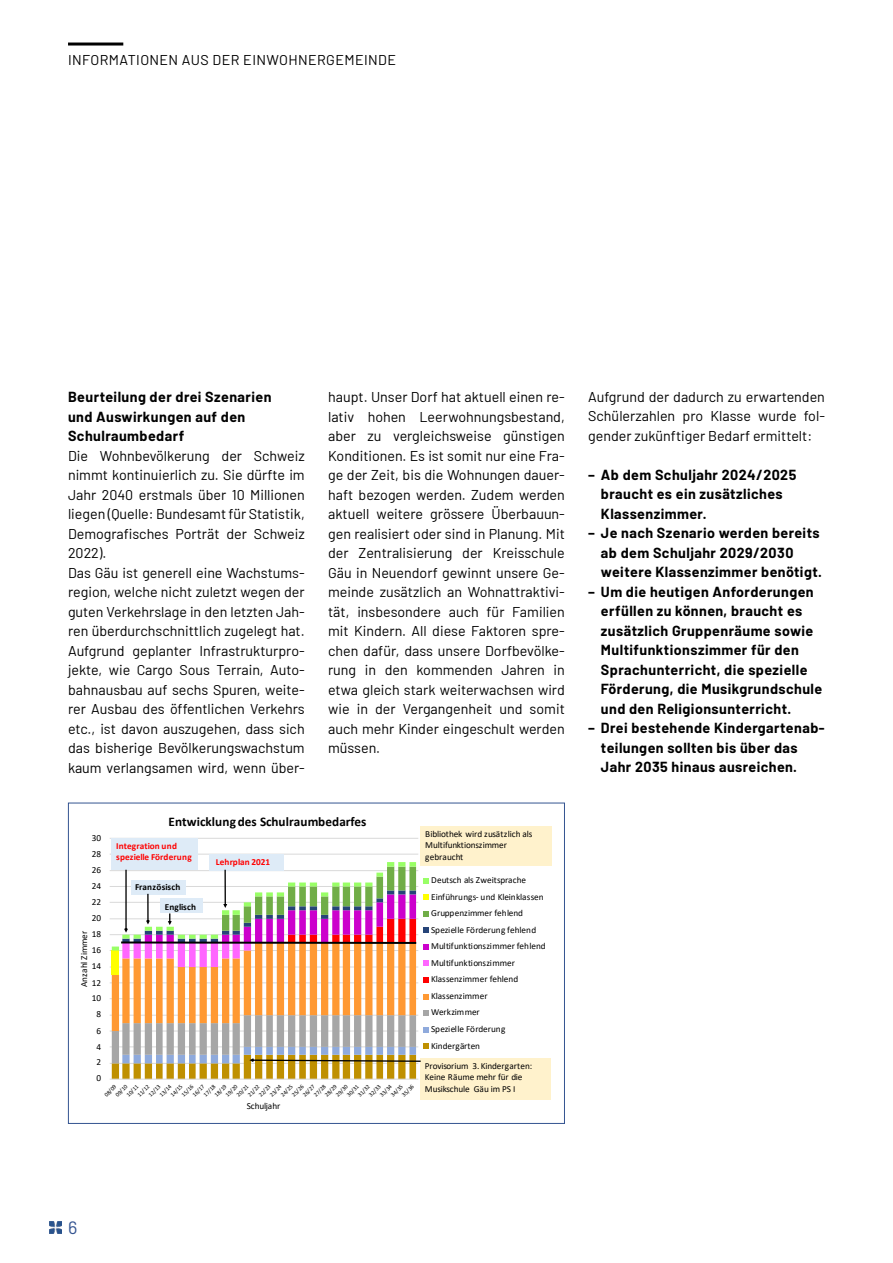
<style>
.page{position:relative;width:893px;height:1263px;background:#fff}
.page>*{position:absolute;margin:0;border:0;box-sizing:border-box;transform-origin:0 0}
.t1{font:18px "Barlow";color:#345491}
.t2{font:14.25px/19.5px "Barlow";color:#000;text-align:justify}
.t3{font:700 14.25px/19.5px "Barlow";letter-spacing:.03em;color:#000}
.t4{font:14.25px "Barlow";letter-spacing:.03em;color:#000}
.t5{font:700 13.2px "Calibri";letter-spacing:.005em;color:#000}
.t6{font:9.3px/16.5px "Calibri";letter-spacing:-.015em;color:#000}
.t7{font:700 9.3px/11.2px "Calibri";letter-spacing:.005em;color:#f00}
.t8{font:700 9.3px/19.2px "Calibri";letter-spacing:.01em;color:#000}
.t9{font:6px "Calibri";color:#000}
</style>
<div class="page">
<svg style="left:49px;top:1221px;width:13px;height:13px"></svg>
<hr style="left:110px;top:1063px;width:308px;height:1px;background:#d9d9d9">
<hr style="left:110px;top:1046px;width:308px;height:1px;background:#d9d9d9">
<hr style="left:110px;top:1031px;width:308px;height:1px;background:#d9d9d9">
<hr style="left:110px;top:1015px;width:308px;height:1px;background:#d9d9d9">
<hr style="left:110px;top:998px;width:308px;height:1px;background:#d9d9d9">
<hr style="left:110px;top:982px;width:308px;height:1px;background:#d9d9d9">
<hr style="left:110px;top:967px;width:308px;height:1px;background:#d9d9d9">
<hr style="left:110px;top:950px;width:308px;height:1px;background:#d9d9d9">
<hr style="left:110px;top:934px;width:308px;height:1px;background:#d9d9d9">
<hr style="left:110px;top:918px;width:308px;height:1px;background:#d9d9d9">
<hr style="left:110px;top:902px;width:308px;height:1px;background:#d9d9d9">
<hr style="left:110px;top:886px;width:308px;height:1px;background:#d9d9d9">
<hr style="left:110px;top:870px;width:308px;height:1px;background:#d9d9d9">
<hr style="left:110px;top:854px;width:308px;height:1px;background:#d9d9d9">
<hr style="left:110px;top:838px;width:308px;height:1px;background:#d9d9d9">
<hr style="left:110px;top:1079px;width:308px;height:1px;background:#d9d9d9">
<div style="left:420px;top:1058px;width:131px;height:41px;background:#fff2cc"></div>
<div style="left:209px;top:854px;width:75px;height:16px;background:#deebf7"></div>
<div style="left:421px;top:826px;width:131px;height:39px;background:#fff2cc"></div>
<div style="left:111px;top:838px;width:87px;height:32px;background:#deebf7"></div>
<svg style="left:112px;top:862px;width:317px;height:217px"></svg>
<div style="left:68px;top:803px;width:497px;height:321px;border:1px solid #345491"></div>
<hr style="left:68px;top:43px;width:55px;height:3px;background:#000">
<p class="t4" style="left:68px;top:50px;width:329px">INFORMATIONEN AUS DER EINWOHNERGEMEINDE</p>
<p class="t3" style="left:68px;top:386px;width:205px">Beurteilung der drei Szenarien und Auswirkungen auf den<br>Schulraumbedarf</p>
<p class="t2" style="left:68px;top:445px;width:238px;text-align:left">Die Wohnbevölkerung der Schweiz nimmt kontinuierlich zu. Sie dürfte im Jahr 2040 erstmals über 10 Millionen liegen (Quelle: Bundesamt für Statistik, Demografisches Porträt der Schweiz 2022).<br>Das Gäu ist generell eine Wachstums&shy;region, welche nicht zuletzt wegen der guten Verkehrslage in den letzten Jah&shy;ren überdurchschnittlich zugelegt hat.<br>Aufgrund geplanter Infrastrukturpro&shy;jekte, wie Cargo Sous Terrain, Auto&shy;bahnausbau auf sechs Spuren, weite&shy;rer Ausbau des öffentlichen Verkehrs etc., ist davon auszugehen, dass sich das bisherige Bevölkerungswachstum kaum verlangsamen wird, wenn über-</p>
<p class="t2" style="left:328px;top:386px;width:238px">haupt. Unser Dorf hat aktuell einen re&shy;lativ hohen Leerwohnungsbestand, aber zu vergleichsweise günstigen Konditionen. Es ist somit nur eine Fra&shy;ge der Zeit, bis die Wohnungen dauer&shy;haft bezogen werden. Zudem werden aktuell weitere grössere Überbauun&shy;gen realisiert oder sind in Planung. Mit der Zentralisierung der Kreisschule Gäu in Neuendorf gewinnt unsere Ge&shy;meinde zusätzlich an Wohnattraktivi&shy;tät, insbesondere auch für Familien mit Kindern. All diese Faktoren spre&shy;chen dafür, dass unsere Dorfbevölke&shy;rung in den kommenden Jahren in etwa gleich stark weiterwachsen wird wie in der Vergangenheit und somit auch mehr Kinder eingeschult werden müssen.</p>
<p class="t2" style="left:588px;top:386px;width:238px">Aufgrund der dadurch zu erwartenden Schülerzahlen pro Klasse wurde fol&shy;gender zukünftiger Bedarf ermittelt:</p>
<p class="t3" style="left:601px;top:464px;width:197px;text-indent:-13px">– Ab dem Schuljahr 2024/2025 braucht es ein zusätzliches<br>Klassenzimmer.</p>
<p class="t3" style="left:601px;top:522px;width:223px;text-indent:-13px">– Je nach Szenario werden bereits ab dem Schuljahr 2029/2030 weitere Klassenzimmer benötigt.</p>
<p class="t3" style="left:601px;top:581px;width:223px;text-indent:-13px">– Um die heutigen Anforderungen erfüllen zu können, braucht es zusätzlich Gruppenräume sowie<br>Multifunktionszimmer für den<br>Sprachunterricht, die spezielle<br>Förderung, die Musikgrundschule und den Religionsunterricht.</p>
<p class="t3" style="left:601px;top:717px;width:225px;text-indent:-13px">– Drei bestehende Kindergartenab&shy;teilungen sollten bis über das<br>Jahr 2035 hinaus ausreichen.</p>
<p class="t6" style="left:92px;top:829px;width:11px">30</p>
<p class="t6" style="left:92px;top:845px;width:11px">28</p>
<p class="t6" style="left:92px;top:861px;width:11px">26</p>
<p class="t6" style="left:92px;top:877px;width:11px">24</p>
<p class="t6" style="left:92px;top:893px;width:11px">22</p>
<p class="t6" style="left:92px;top:909px;width:11px">20</p>
<p class="t6" style="left:76px;top:987px;width:58px;rotate:-90deg">Anzahl Zimmer</p>
<p class="t6" style="left:92px;top:926px;width:11px">18</p>
<p class="t6" style="left:92px;top:941px;width:11px">16</p>
<p class="t6" style="left:92px;top:957px;width:11px">14</p>
<p class="t6" style="left:92px;top:974px;width:11px">12</p>
<p class="t6" style="left:92px;top:990px;width:11px">10</p>
<p class="t6" style="left:96px;top:1005px;width:6px">8</p>
<p class="t6" style="left:96px;top:1022px;width:6px">6</p>
<p class="t6" style="left:96px;top:1038px;width:6px">4</p>
<p class="t6" style="left:96px;top:1054px;width:6px">2</p>
<p class="t6" style="left:96px;top:1070px;width:6px">0</p>
<p class="t5" style="left:168px;top:813px;width:199px">Entwicklung des Schulraumbedarfes</p>
<p class="t7" style="left:116px;top:840px;width:77px">Integration und spezielle Förderung</p>
<p class="t8" style="left:165px;top:878px;width:33px;text-indent:-29px">Französisch<br>Englisch</p>
<p class="t7" style="left:216px;top:856px;width:56px">Lehrplan 2021</p>
<p class="t9" style="left:102px;top:1093px;width:16px;rotate:-45deg">08/09</p>
<p class="t9" style="left:113px;top:1093px;width:16px;rotate:-45deg">09/10</p>
<p class="t9" style="left:124px;top:1093px;width:16px;rotate:-45deg">10/11</p>
<p class="t9" style="left:135px;top:1093px;width:16px;rotate:-45deg">11/12</p>
<p class="t9" style="left:146px;top:1093px;width:16px;rotate:-45deg">12/13</p>
<p class="t9" style="left:157px;top:1093px;width:16px;rotate:-45deg">13/14</p>
<p class="t9" style="left:168px;top:1093px;width:16px;rotate:-45deg">14/15</p>
<p class="t9" style="left:180px;top:1093px;width:16px;rotate:-45deg">15/16</p>
<p class="t9" style="left:191px;top:1093px;width:16px;rotate:-45deg">16/17</p>
<p class="t9" style="left:202px;top:1093px;width:16px;rotate:-45deg">17/18</p>
<p class="t9" style="left:213px;top:1093px;width:16px;rotate:-45deg">18/19</p>
<p class="t9" style="left:224px;top:1093px;width:16px;rotate:-45deg">19/20</p>
<p class="t9" style="left:235px;top:1093px;width:16px;rotate:-45deg">20/21</p>
<p class="t9" style="left:246px;top:1093px;width:16px;rotate:-45deg">21/22</p>
<p class="t9" style="left:257px;top:1093px;width:16px;rotate:-45deg">22/23</p>
<p class="t9" style="left:268px;top:1093px;width:16px;rotate:-45deg">23/24</p>
<p class="t9" style="left:279px;top:1093px;width:16px;rotate:-45deg">24/25</p>
<p class="t9" style="left:290px;top:1093px;width:16px;rotate:-45deg">25/26</p>
<p class="t9" style="left:301px;top:1093px;width:16px;rotate:-45deg">26/27</p>
<p class="t9" style="left:312px;top:1093px;width:16px;rotate:-45deg">27/28</p>
<p class="t9" style="left:323px;top:1093px;width:16px;rotate:-45deg">28/29</p>
<p class="t9" style="left:334px;top:1093px;width:16px;rotate:-45deg">29/30</p>
<p class="t9" style="left:345px;top:1093px;width:16px;rotate:-45deg">30/31</p>
<p class="t9" style="left:356px;top:1093px;width:16px;rotate:-45deg">31/32</p>
<p class="t9" style="left:367px;top:1093px;width:16px;rotate:-45deg">32/33</p>
<p class="t9" style="left:378px;top:1093px;width:16px;rotate:-45deg">33/34</p>
<p class="t9" style="left:389px;top:1093px;width:16px;rotate:-45deg">34/35</p>
<p class="t9" style="left:400px;top:1093px;width:16px;rotate:-45deg">35/36</p>
<p class="t6" style="left:247px;top:1097px;width:35px">Schuljahr</p>
<p class="t6" style="left:425px;top:828px;width:109px;line-height:11.6px">Bibliothek wird zusätzlich als<br>Multifunktionszimmer gebraucht</p>
<p class="t6" style="left:431px;top:872px;width:116px">Deutsch als Zweitsprache<br>Einführungs- und Kleinklassen<br>Gruppenzimmer fehlend<br>Spezielle Förderung fehlend<br>Multifunktionszimmer fehlend<br>Multifunktionszimmer<br>Klassenzimmer fehlend<br>Klassenzimmer<br>Werkzimmer<br>Spezielle Förderung<br>Kindergärten</p>
<p class="t6" style="left:425px;top:1059px;width:109px;line-height:11.6px">Provisorium 3. Kindergarten:<br>Keine Räume mehr für die<br>Musikschule Gäu im PS I</p>
<p class="t1" style="left:68px;top:1214px;width:11px">6</p>
</div>
